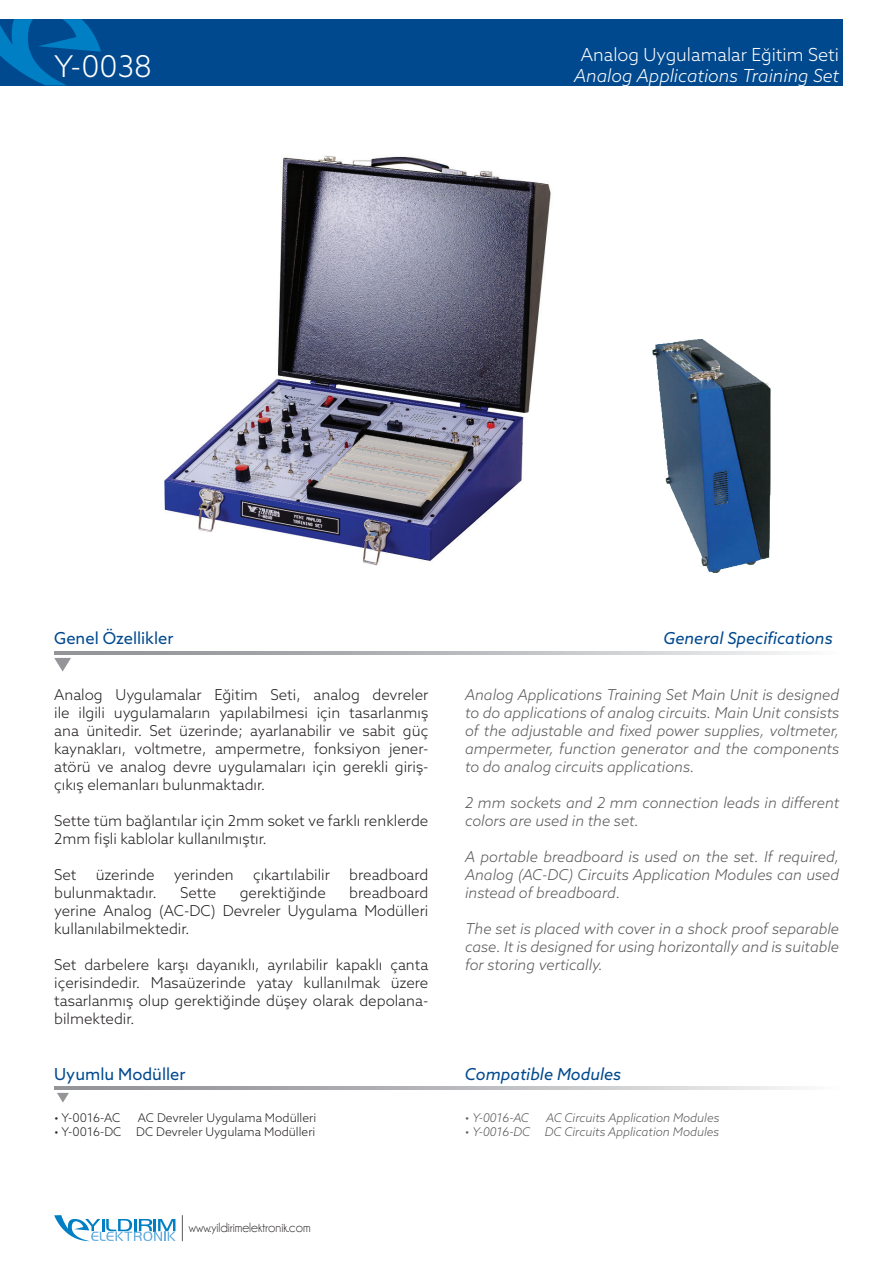
<style>
.page{position:relative;width:893px;height:1263px;background:#fff}
.page>*{position:absolute;margin:0;border:0;box-sizing:border-box;transform-origin:0 0}
.t1{font:300 30px "Azo Sans";color:#fff}
.t2{font:italic 300 18px "Azo Sans";color:#fff}
.t3{font:300 18px "Azo Sans";color:#fff}
.t4{font:italic 16.5px "Azo Sans";color:#01498e}
.t5{font:16.5px "Azo Sans";color:#01498e}
.t6{font:300 15px/18px "Azo Sans";color:#231f20;text-align:justify}
.t7{font:italic 300 15px/18px "Azo Sans";color:#57585a;text-align:justify}
.t8{font:13.5px "Champagne&Limousines";color:#231f20}
.t9{font:italic 300 12px "Azo Sans";color:#57585a}
.t10{font:300 12px "Azo Sans";color:#231f20}
</style>
<div class="page">
<div style="left:0;top:19px;width:842px;height:66px;background:#01498e"></div>
<svg style="left:0;top:19px;width:101px;height:66px"></svg>
<svg style="left:54px;top:1215px;width:122px;height:26px"></svg>
<svg style="left:182px;top:1215px;width:1px;height:26px"></svg>
<img style="left:652px;top:339px;width:118px;height:234px">
<svg style="left:54px;top:658px;width:17px;height:13px"></svg>
<svg style="left:54px;top:652px;width:746px;height:3px"></svg>
<img style="left:164px;top:155px;width:387px;height:411px">
<svg style="left:57px;top:1093px;width:12px;height:9px"></svg>
<svg style="left:54px;top:1087px;width:746px;height:3px"></svg>
<h1 class="t1" style="left:54px;top:47px;width:99px">Y-0038</h1>
<p class="t3" style="left:581px;top:43px;width:260px">Analog Uygulamalar Eğitim Seti</p>
<p class="t2" style="left:574px;top:64px;width:266px">Analog Applications Training Set</p>
<p class="t5" style="left:54px;top:628px;width:121px">Genel Özellikler</p>
<p class="t4" style="left:663px;top:628px;width:171px">General Specifications</p>
<p class="t6" style="left:54px;top:685px;width:376px">Analog Uygulamalar Eğitim Seti, analog devreler ile ilgili uygulamaların yapılabilmesi için tasarlanmış ana ünitedir. Set üzerinde; ayarlanabilir ve sabit güç kaynakları, voltmetre, ampermetre, fonksiyon jener&shy;atörü ve analog devre uygulamaları için gerekli giriş&shy;çıkış elemanları bulunmaktadır.</p>
<p class="t6" style="left:54px;top:811px;width:376px">Sette tüm bağlantılar için 2mm soket ve farklı renklerde<br>2mm fişli kablolar kullanılmıştır.</p>
<p class="t6" style="left:54px;top:865px;width:24px">Set</p>
<p class="t6" style="left:96px;top:865px;width:61px">üzerinde</p>
<p class="t6" style="left:174px;top:865px;width:61px">yerinden</p>
<p class="t6" style="left:253px;top:865px;width:79px">çıkartılabilir</p>
<p class="t6" style="left:349px;top:865px;width:81px">breadboard</p>
<p class="t6" style="left:54px;top:883px;width:104px">bulunmaktadır.</p>
<p class="t6" style="left:180px;top:883px;width:38px">Sette</p>
<p class="t6" style="left:240px;top:883px;width:88px">gerektiğinde</p>
<p class="t6" style="left:54px;top:883px;width:376px;text-indent:295px">breadboard yerine Analog (AC-DC) Devreler Uygulama Modülleri kullanılabilmektedir.</p>
<p class="t6" style="left:54px;top:955px;width:376px">Set darbelere karşı dayanıklı, ayrılabilir kapaklı çanta içerisindedir. Masaüzerinde yatay kullanılmak üzere tasarlanmış olup gerektiğinde düşey olarak depolana&shy;bilmektedir.</p>
<p class="t5" style="left:54px;top:1063px;width:133px">Uyumlu Modüller</p>
<p class="t10" style="left:54px;top:1110px;width:68px">• Y-0016-AC</p>
<p class="t10" style="left:138px;top:1110px;width:180px">AC Devreler Uygulama Modülleri</p>
<p class="t10" style="left:54px;top:1124px;width:263px">• Y-0016-DC DC Devreler Uygulama Modülleri</p>
<p class="t8" style="left:189px;top:1221px;width:123px">www.yildirimelektronik.com</p>
<p class="t7" style="left:465px;top:685px;width:376px">Analog Applications Training Set Main Unit is designed to do applications of analog circuits. Main Unit consists of the adjustable and fixed power supplies, voltmeter, ampermeter, function generator and the components to do analog circuits applications.</p>
<p class="t7" style="left:465px;top:793px;width:376px">2 mm sockets and 2 mm connection leads in different colors are used in the set.</p>
<p class="t7" style="left:465px;top:847px;width:376px">A portable breadboard is used on the set. If required, Analog (AC-DC) Circuits Application Modules can used instead of breadboard.</p>
<p class="t7" style="left:465px;top:919px;width:376px">The set is placed with cover in a shock proof separable case. It is designed for using horizontally and is suitable for storing vertically.</p>
<p class="t4" style="left:465px;top:1063px;width:158px">Compatible Modules</p>
<p class="t9" style="left:465px;top:1110px;width:65px">• Y-0016-AC</p>
<p class="t9" style="left:546px;top:1110px;width:175px">AC Circuits Application Modules</p>
<p class="t9" style="left:465px;top:1124px;width:256px">• Y-0016-DC DC Circuits Application Modules</p>
</div>
